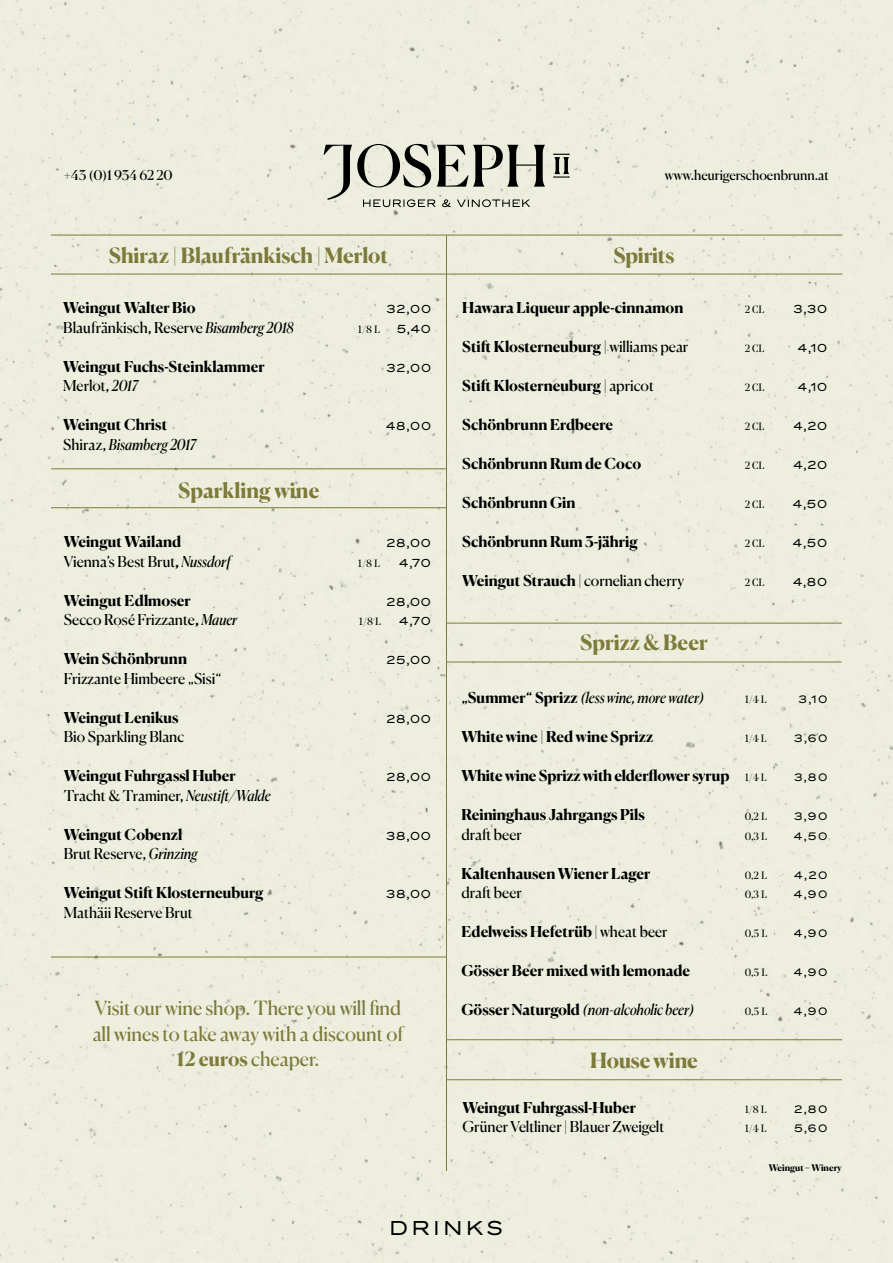
<style>
.page{position:relative;width:893px;height:1263px;background:#edeedd}
.page>*{position:absolute;margin:0;border:0;box-sizing:border-box;transform-origin:0 0}
.t1{font:700 21px "Canela";letter-spacing:-.005em;color:#7d7a3a}
.t2{font:19.5px/25.5px "Canela";letter-spacing:-.005em;color:#7d7a3a;text-align:center}
.t3{font:19.5px "Trio Grotesk";letter-spacing:.12em;color:#000}
.t4{font:700 15px/19.5px "Canela";color:#000}
.t5{font:15px/19.5px "Canela";color:#000}
.t6{font:italic 15px "Canela";color:#000}
.t7{font:13.5px "Canela";color:#000}
.t8{font:11.25px/19.5px "Trio Grotesk";letter-spacing:.02em;color:#000;text-align:right}
.t9{font:10.5px/19.5px "Noe Display";color:#000}
.t10{font:10.5px/19.5px "Trio Grotesk";letter-spacing:.07em;color:#000}
.t11{font:700 9px "Canela";color:#000}
.s1{font-weight:700}
.s2{font-style:italic}
.s3{font-weight:400}
.s4{font-weight:400;font-style:italic}
.s5{font-weight:700;font-style:normal}
</style>
<div class="page">
<hr style="left:51px;top:235px;width:791px;height:1px;background:#7d7a3a">
<hr style="left:51px;top:274px;width:791px;height:1px;background:#7d7a3a">
<hr style="left:446px;top:235px;width:1px;height:936px;background:#7d7a3a">
<hr style="left:51px;top:507px;width:396px;height:1px;background:#7d7a3a">
<hr style="left:446px;top:662px;width:396px;height:1px;background:#7d7a3a">
<hr style="left:51px;top:468px;width:396px;height:1px;background:#7d7a3a">
<hr style="left:446px;top:623px;width:396px;height:1px;background:#7d7a3a">
<hr style="left:51px;top:957px;width:395px;height:1px;background:#7d7a3a">
<hr style="left:446px;top:1079px;width:396px;height:1px;background:#7d7a3a">
<hr style="left:446px;top:1039px;width:396px;height:1px;background:#7d7a3a">
<svg style="left:553px;top:153px;width:16px;height:25px"></svg>
<svg style="left:324px;top:144px;width:221px;height:63px"></svg>
<p class="t7" style="left:64px;top:165px;width:110px">+43 (0)1 934 62 20</p>
<p class="t7" style="left:665px;top:165px;width:166px">www.heurigerschoenbrunn.at</p>
<h1 class="t1" style="left:109px;top:239px;width:281px">Shiraz | Blaufränkisch | Merlot</h1>
<h1 class="t1" style="left:613px;top:239px;width:63px">Spirits</h1>
<p class="t5" style="left:63px;top:297px;width:232px"><span class="s1">Weingut Walter Bio<br></span>Blaufränkisch, Reserve <span class="s2">Bisamberg 2018</span></p>
<p class="t4" style="left:63px;top:355px;width:203px">Weingut Fuchs-Steinklammer<br><span class="s3">Merlot,</span> <span class="s4">2017</span></p>
<p class="t8" style="left:386px;top:299px;width:47px">32,00</p>
<p class="t9" style="left:358px;top:319px;width:23px">1/8 L</p>
<p class="t8" style="left:396px;top:318px;width:36px">5,40</p>
<p class="t8" style="left:386px;top:357px;width:47px">32,00</p>
<p class="t4" style="left:63px;top:414px;width:135px">Weingut Christ<br><span class="s3">Shiraz,</span> <span class="s4">Bisamberg 2017</span></p>
<p class="t8" style="left:386px;top:416px;width:47px">48,00</p>
<h1 class="t1" style="left:178px;top:473px;width:143px">Sparkling wine</h1>
<p class="t5" style="left:64px;top:531px;width:168px"><span class="s1">Weingut Wailand<br></span>Vienna’s Best Brut<span class="s1">,</span> <span class="s2">Nussdorf</span></p>
<p class="t8" style="left:386px;top:533px;width:47px">28,00</p>
<p class="t9" style="left:358px;top:553px;width:23px">1/8 L</p>
<p class="t8" style="left:399px;top:552px;width:34px">4,70</p>
<p class="t5" style="left:64px;top:589px;width:175px"><span class="s1">Weingut Edlmoser<br></span>Secco Rosé Frizzante<span class="s1">,</span> <span class="s2">Mauer</span></p>
<p class="t8" style="left:386px;top:591px;width:47px">28,00<br>4,70</p>
<p class="t9" style="left:359px;top:612px;width:23px">1/8 L</p>
<p class="t4" style="left:64px;top:648px;width:125px">Wein Schönbrunn</p>
<p class="t5" style="left:64px;top:667px;width:159px">Frizzante Himbeere „Sisi“</p>
<p class="t8" style="left:386px;top:650px;width:47px">25,00</p>
<p class="t4" style="left:64px;top:706px;width:116px">Weingut Lenikus</p>
<p class="t5" style="left:64px;top:726px;width:122px">Bio Sparkling Blanc</p>
<p class="t8" style="left:386px;top:708px;width:47px">28,00</p>
<p class="t4" style="left:64px;top:765px;width:209px">Weingut Fuhrgassl Huber<br><span class="s3">Tracht &amp; Traminer,</span> <span class="s4">Neustift/Walde</span></p>
<p class="t8" style="left:386px;top:767px;width:47px">28,00</p>
<p class="t4" style="left:64px;top:823px;width:135px">Weingut Cobenzl<br><span class="s3">Brut Reserve,</span> <span class="s4">Grinzing</span></p>
<p class="t8" style="left:386px;top:825px;width:47px">38,00</p>
<p class="t4" style="left:64px;top:882px;width:201px">Weingut Stift Klosterneuburg</p>
<p class="t5" style="left:64px;top:901px;width:130px">Mathäii Reserve Brut</p>
<p class="t8" style="left:386px;top:884px;width:47px">38,00</p>
<h2 class="t2" style="left:93px;top:994px;width:312px">Visit our wine shop. There you will find all wines to take away with a discount of<br><span class="s1">12 euros</span> cheaper.</h2>
<p class="t4" style="left:462px;top:297px;width:223px">Hawara Liqueur apple-cinnamon</p>
<p class="t9" style="left:745px;top:300px;width:21px">2 CL</p>
<p class="t8" style="left:793px;top:299px;width:36px">3,30</p>
<p class="t4" style="left:462px;top:336px;width:227px">Stift Klosterneuburg | <span class="s3">williams pear</span></p>
<p class="t9" style="left:745px;top:339px;width:21px">2 CL</p>
<p class="t8" style="left:797px;top:338px;width:32px">4,10</p>
<p class="t4" style="left:462px;top:375px;width:193px">Stift Klosterneuburg | <span class="s3">apricot</span></p>
<p class="t9" style="left:745px;top:378px;width:21px">2 CL</p>
<p class="t8" style="left:797px;top:377px;width:32px">4,10</p>
<p class="t4" style="left:462px;top:414px;width:153px">Schönbrunn Erdbeere</p>
<p class="t9" style="left:745px;top:417px;width:21px">2 CL</p>
<p class="t8" style="left:793px;top:416px;width:36px">4,20</p>
<p class="t4" style="left:462px;top:453px;width:181px">Schönbrunn Rum de Coco</p>
<p class="t9" style="left:745px;top:456px;width:21px">2 CL</p>
<p class="t8" style="left:793px;top:455px;width:36px">4,20</p>
<p class="t4" style="left:462px;top:492px;width:115px">Schönbrunn Gin</p>
<p class="t9" style="left:745px;top:495px;width:21px">2 CL</p>
<p class="t8" style="left:793px;top:494px;width:37px">4,50</p>
<p class="t4" style="left:462px;top:531px;width:177px">Schönbrunn Rum 3-jährig</p>
<p class="t9" style="left:745px;top:534px;width:21px">2 CL</p>
<p class="t8" style="left:793px;top:533px;width:37px">4,50</p>
<p class="t4" style="left:462px;top:570px;width:223px">Weingut Strauch | <span class="s3">cornelian cherry</span></p>
<p class="t9" style="left:745px;top:573px;width:21px">2 CL</p>
<p class="t8" style="left:793px;top:572px;width:36px">4,80</p>
<h1 class="t1" style="left:580px;top:626px;width:129px">Sprizz &amp; Beer</h1>
<p class="t6" style="left:461px;top:686px;width:244px"><span class="s5">„Summer“ Sprizz</span> (less wine, more water)</p>
<p class="t9" style="left:745px;top:690px;width:23px">1/4 L</p>
<p class="t10" style="left:798px;top:689px;width:31px">3,10</p>
<p class="t4" style="left:461px;top:726px;width:193px">White wine | Red wine Sprizz</p>
<p class="t9" style="left:745px;top:729px;width:23px">1/4 L</p>
<p class="t10" style="left:794px;top:728px;width:35px">3,60</p>
<p class="t4" style="left:461px;top:765px;width:270px">White wine Sprizz with elderflower syrup</p>
<p class="t4" style="left:461px;top:804px;width:185px">Reininghaus Jahrgangs Pils</p>
<p class="t5" style="left:461px;top:823px;width:62px">draft beer</p>
<p class="t4" style="left:461px;top:862px;width:190px">Kaltenhausen Wiener Lager</p>
<p class="t5" style="left:461px;top:882px;width:62px">draft beer</p>
<p class="t4" style="left:461px;top:921px;width:208px">Edelweiss Hefetrüb <span class="s3">| wheat beer</span></p>
<p class="t4" style="left:461px;top:960px;width:230px">Gösser Beer mixed with lemonade</p>
<p class="t6" style="left:461px;top:998px;width:234px"><span class="s5">Gösser Naturgold</span> (non-alcoholic beer)</p>
<h1 class="t1" style="left:590px;top:1044px;width:109px">House wine</h1>
<p class="t4" style="left:462px;top:1096px;width:175px">Weingut Fuhrgassl-Huber</p>
<p class="t5" style="left:462px;top:1116px;width:203px">Grüner Veltliner | Blauer Zweigelt</p>
<p class="t9" style="left:745px;top:768px;width:23px">1/4 L</p>
<p class="t10" style="left:794px;top:767px;width:35px">3,80</p>
<p class="t9" style="left:745px;top:807px;width:24px">0,2 L</p>
<p class="t10" style="left:794px;top:806px;width:35px">3,90</p>
<p class="t9" style="left:745px;top:826px;width:24px">0,3 L</p>
<p class="t10" style="left:793px;top:826px;width:36px">4,50</p>
<p class="t9" style="left:745px;top:865px;width:24px">0,2 L</p>
<p class="t10" style="left:794px;top:865px;width:35px">4,20</p>
<p class="t9" style="left:745px;top:884px;width:24px">0,3 L</p>
<p class="t10" style="left:793px;top:884px;width:36px">4,90</p>
<p class="t9" style="left:745px;top:924px;width:24px">0,5 L</p>
<p class="t9" style="left:745px;top:962px;width:24px">0,5 L</p>
<p class="t9" style="left:745px;top:1001px;width:24px">0,5 L</p>
<p class="t10" style="left:793px;top:923px;width:36px">4,90</p>
<p class="t10" style="left:793px;top:962px;width:36px">4,90</p>
<p class="t10" style="left:793px;top:1001px;width:36px">4,90</p>
<p class="t9" style="left:745px;top:1099px;width:23px">1/8 L<br>1/4 L</p>
<p class="t10" style="left:794px;top:1099px;width:36px">2,80<br>5,60</p>
<p class="t11" style="left:769px;top:1161px;width:75px">Weingut = Winery</p>
<h2 class="t3" style="left:389px;top:1215px;width:116px">DRINKS</h2>
</div>
